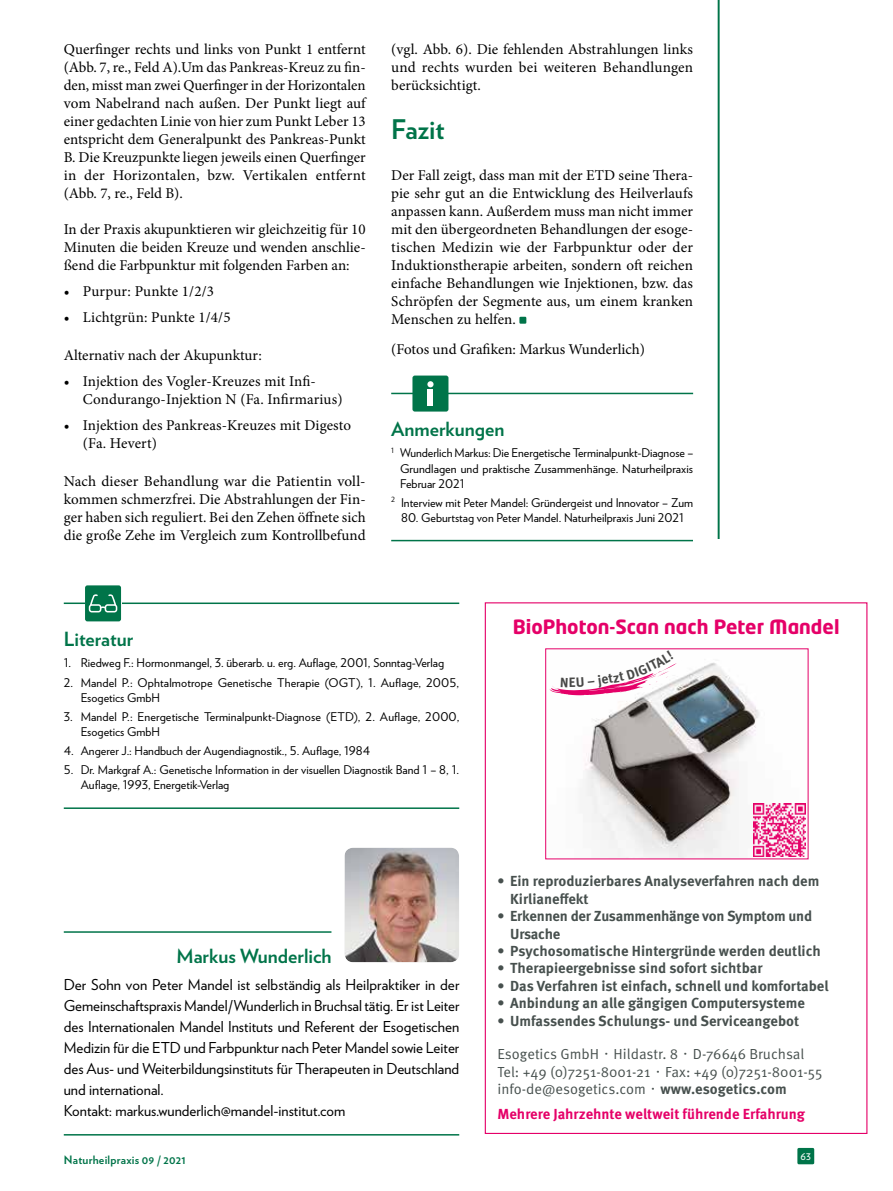
<style>
.page{position:relative;width:893px;height:1191px;background:#fff}
.page>*{position:absolute;margin:0;border:0;box-sizing:border-box;transform-origin:0 0}
.t1{font:700 27px "Verlag";letter-spacing:-.005em;color:#007449}
.t2{font:700 19.5px "Verlag";color:#007449}
.t3{font:700 19.35px "Neo Tech Std";color:#e50068}
.t4{font:15px/18px "Minion Pro";letter-spacing:.005em;color:#000;text-align:justify}
.t5{font:15px/21px "Verlag";color:#000}
.t6{font:700 14.55px/17.4px "Meta OT";color:#47504e}
.t7{font:14.55px/17.4px "Meta OT";color:#47504e}
.t8{font:700 14.55px "Meta OT";color:#e50068}
.t9{font:12px/15px "Verlag";color:#000}
.t10{font:700 11.55px "Verlag";letter-spacing:.02em;color:#007449}
.t11{font:11.55px "Verlag";color:#fff}
.s1{font-family:"Ping Fang TC";font-weight:300}
.s2{font-weight:700}
</style>
<div class="page">
<hr style="left:718px;top:0;width:2px;height:1191px;background:#007449">
<div style="left:519px;top:317px;width:7px;height:7px;background:#007449"></div>
<hr style="left:64px;top:602px;width:395px;height:2px;background:#007449">
<hr style="left:64px;top:807px;width:395px;height:2px;background:#007449">
<div style="left:85px;top:585px;width:36px;height:36px;background:#007449;border-radius:2px"></div>
<svg style="left:89px;top:594px;width:28px;height:18px"></svg>
<hr style="left:64px;top:931px;width:268px;height:1px;background:#007449">
<hr style="left:64px;top:1134px;width:395px;height:1px;background:#007449">
<img style="left:346px;top:849px;width:112px;height:112px">
<div style="left:332px;top:835px;width:140px;height:140px;border:13px solid #fff;border-radius:15px"></div>
<hr style="left:391px;top:393px;width:302px;height:1px;background:#007449">
<hr style="left:391px;top:540px;width:302px;height:1px;background:#007449">
<div style="left:412px;top:375px;width:36px;height:36px;background:#007449;border-radius:2px"></div>
<div style="left:427px;top:381px;width:7px;height:6px;background:#fff;border-radius:50%"></div>
<div style="left:428px;top:390px;width:5px;height:16px;background:#fff"></div>
<div style="left:797px;top:1148px;width:17px;height:16px;background:#007449;border-radius:2px"></div>
<img style="left:573px;top:650px;width:233px;height:207px">
<img style="left:753px;top:804px;width:53px;height:52px">
<svg style="left:549px;top:650px;width:134px;height:45px"></svg>
<p class="t4" style="left:64px;top:40px;width:303px">Querfinger rechts und links von Punkt 1 entfernt (Abb. 7, re., Feld A).Um das Pankreas-Kreuz zu fin&shy;den, misst man zwei Querfinger in der Horizontalen vom Nabelrand nach außen. Der Punkt liegt auf einer gedachten Linie von hier zum Punkt Leber 13 entspricht dem Generalpunkt des Pankreas-Punkt B. Die Kreuzpunkte liegen jeweils einen Querfinger in der Horizontalen, bzw. Vertikalen entfernt (Abb. 7, re., Feld B).</p>
<p class="t4" style="left:64px;top:220px;width:303px">In der Praxis akupunktieren wir gleichzeitig für 10<br>Minuten die beiden Kreuze und wenden anschlie&shy;ßend die Farbpunktur mit folgenden Farben an:</p>
<p class="t4" style="left:64px;top:282px;width:152px">• Purpur: Punkte 1/2/3</p>
<p class="t4" style="left:64px;top:308px;width:168px">• Lichtgrün: Punkte 1/4/5</p>
<p class="t4" style="left:64px;top:346px;width:199px">Alternativ nach der Akupunktur:</p>
<p class="t4" style="left:83px;top:372px;width:261px;text-indent:-19px">• Injektion des Vogler-Kreuzes mit Infi-<br>Condurango-Injektion N (Fa. Infirmarius)</p>
<p class="t4" style="left:83px;top:416px;width:270px;text-indent:-19px">• Injektion des Pankreas-Kreuzes mit Digesto (Fa. Hevert)</p>
<p class="t4" style="left:64px;top:472px;width:303px">Nach dieser Behandlung war die Patientin voll&shy;kommen schmerzfrei. Die Abstrahlungen der Fin&shy;ger haben sich reguliert. Bei den Zehen öffnete sich die große Zehe im Vergleich zum Kontrollbefund</p>
<p class="t4" style="left:391px;top:40px;width:303px">(vgl. Abb. 6). Die fehlenden Abstrahlungen links und rechts wurden bei weiteren Behandlungen berücksichtigt.</p>
<h1 class="t1" style="left:391px;top:108px;width:55px">Fazit</h1>
<p class="t4" style="left:391px;top:166px;width:303px">Der Fall zeigt, dass man mit der ETD seine Thera&shy;pie sehr gut an die Entwicklung des Heilverlaufs anpassen kann. Außerdem muss man nicht immer mit den übergeordneten Behandlungen der esoge&shy;tischen Medizin wie der Farbpunktur oder der Induktionstherapie arbeiten, sondern oft reichen einfache Behandlungen wie Injektionen, bzw. das Schröpfen der Segmente aus, um einem kranken Menschen zu helfen.</p>
<p class="t4" style="left:391px;top:340px;width:255px">(Fotos und Grafiken: Markus Wunderlich)</p>
<h2 class="t2" style="left:391px;top:414px;width:115px">Anmerkungen</h2>
<p class="t9" style="left:400px;top:445px;width:295px;text-align:justify;text-indent:-9px"><sup>1</sup> Wunderlich Markus: Die Energetische Terminalpunkt-Diagnose – Grundlagen und praktische Zusammenhänge. Naturheilpraxis Februar 2021</p>
<p class="t9" style="left:391px;top:494px;width:303px"><sup>2</sup> Interview mit Peter Mandel: Gründergeist und Innovator – Zum</p>
<p class="t9" style="left:401px;top:509px;width:284px">80. Geburtstag von Peter Mandel. Naturheilpraxis Juni 2021</p>
<h2 class="t2" style="left:64px;top:623px;width:71px">Literatur</h2>
<p class="t9" style="left:64px;top:655px;width:382px">1. Riedweg F.: Hormonmangel, 3. überarb. u. erg. Auflage, 2001, Sonntag-Verlag</p>
<p class="t9" style="left:81px;top:674px;width:380px;text-indent:-17px">2. Mandel P.: Ophtalmotrope Genetische Therapie (OGT), 1. Auflage, 2005,<br>Esogetics GmbH</p>
<p class="t9" style="left:81px;top:708px;width:380px;text-indent:-17px">3. Mandel P.: Energetische Terminalpunkt-Diagnose (ETD), 2. Auflage, 2000,<br>Esogetics GmbH</p>
<p class="t9" style="left:64px;top:742px;width:308px">4. Angerer J.: Handbuch der Augendiagnostik., 5. Auflage, 1984</p>
<p class="t9" style="left:81px;top:762px;width:380px;text-indent:-17px">5. Dr. Markgraf A.: Genetische Information in der visuellen Diagnostik Band 1 – 8, 1.<br>Auflage, 1993, Energetik-Verlag</p>
<h2 class="t2" style="left:177px;top:940px;width:157px">Markus Wunderlich</h2>
<p class="t5" style="left:64px;top:973px;width:397px">Der Sohn von Peter Mandel ist selbständig als Heilpraktiker in der Gemeinschaftspraxis Mandel/Wunderlich in Bruchsal tätig. Er ist Leiter des Internationalen Mandel Instituts und Referent der Esogetischen Medizin für die ETD und Farbpunktur nach Peter Mandel sowie Leiter des Aus- und Weiterbildungsinstituts für Therapeuten in Deutschland und international.<br>Kontakt: markus.wunderlich@mandel-institut.com</p>
<p class="t3" style="left:513px;top:614px;width:328px">BioPhoton-Scan nach Peter Mandel</p>
<p class="t6" style="left:510px;top:872px;width:311px;text-indent:-13px">• Ein reproduzierbares Analyseverfahren nach dem<br>Kirlianeffekt</p>
<p class="t6" style="left:510px;top:907px;width:304px;text-indent:-13px">• Erkennen der Zusammenhänge von Symptom und<br>Ursache</p>
<p class="t6" style="left:497px;top:942px;width:325px">• Psychosomatische Hintergründe werden deutlich</p>
<p class="t6" style="left:497px;top:960px;width:267px">• Therapieergebnisse sind sofort sichtbar</p>
<p class="t6" style="left:497px;top:977px;width:333px">• Das Verfahren ist einfach, schnell und komfortabel</p>
<p class="t6" style="left:497px;top:994px;width:309px">• Anbindung an alle gängigen Computersysteme</p>
<p class="t6" style="left:497px;top:1012px;width:303px">• Umfassendes Schulungs- und Serviceangebot</p>
<p class="t7" style="left:497px;top:1045px;width:326px">Esogetics GmbH<span class="s1">・</span>Hildastr. 8<span class="s1">・</span>D-76646 Bruchsal<br>Tel: +49 (0)7251-8001-21<span class="s1">・</span>Fax: +49 (0)7251-8001-55 info-de@esogetics.com<span class="s1">・</span><span class="s2">www.esogetics.com</span></p>
<p class="t8" style="left:497px;top:1105px;width:309px">Mehrere Jahrzehnte weltweit führende Erfahrung</p>
<p class="t10" style="left:64px;top:1151px;width:123px">Naturheilpraxis 09 / 2021</p>
<p class="t11" style="left:800px;top:1147px;width:12px">63</p>
</div>
